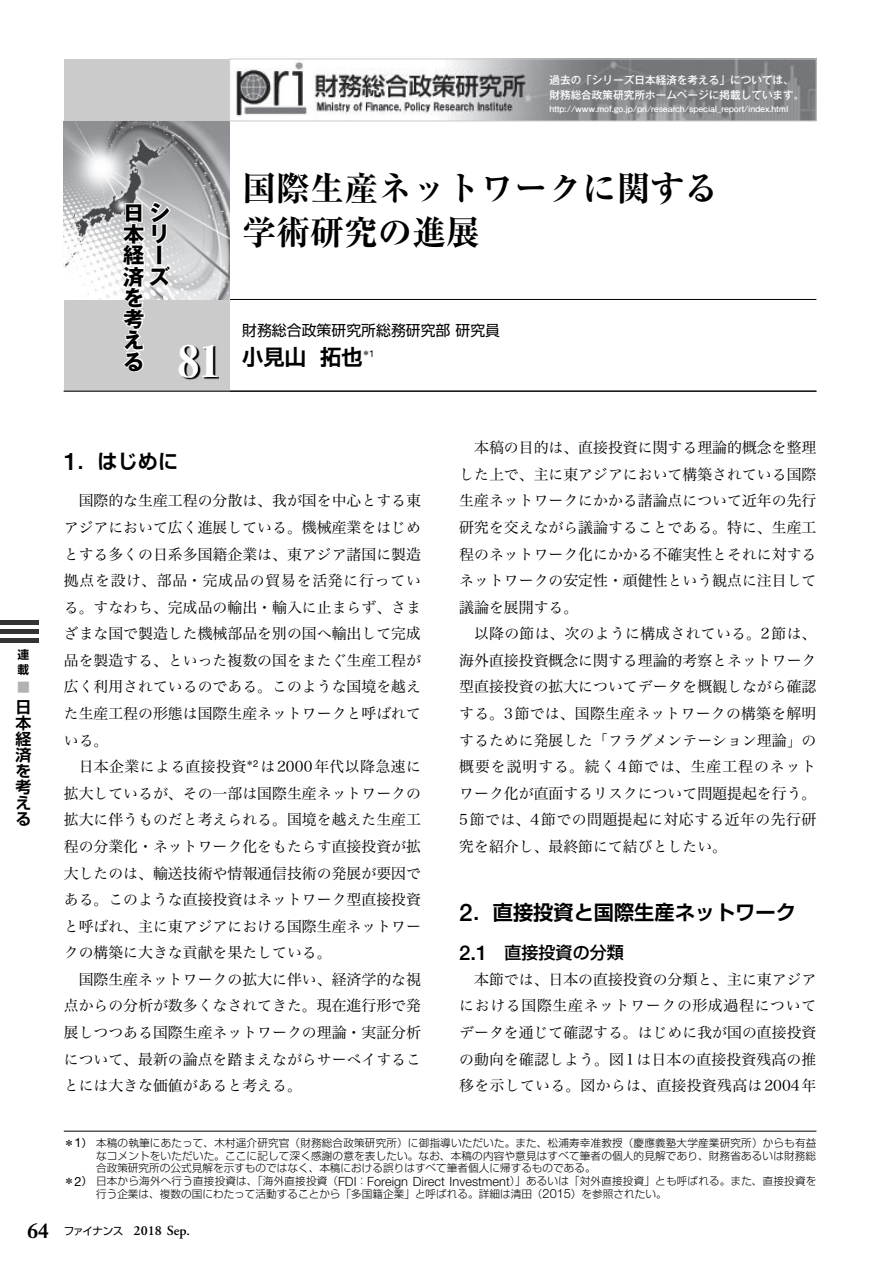
<style>
.page{position:relative;width:893px;height:1263px;background:#fff}
.page>*{position:absolute;margin:0;border:0;box-sizing:border-box;transform-origin:0 0}
.t1{font:800 expanded 42.45px "Ryumin Pr 6 N";color:#fff}
.t2{font:700 expanded 34.05px/44.7px "Ryumin Pr 6 N";color:#000}
.t3{font:700 21.3px/21.3px "Gothic MB101 Pr 6 N";color:#000}
.t4{font:700 21.3px "Shin Go Pr 6 N De";color:#000}
.t5{font:700 20.25px "Shin Go Pr 6 N De";color:#000}
.t6{font:500 16.95px "Shin Go Pr 6 N";color:#000}
.t7{font:700 15.9px/15.9px "Shin Go Pr 6 N De";color:#000;text-align:justify}
.t8{font:14.85px/26.5px "Hiragino Serif Pr 6 N W3";color:#000;text-align:justify}
.t9{font:14.85px "Shin Go Pr 6 N";color:#000}
.t10{font:600 13.8px "Adobe Garamond Pro";color:#000}
.t11{font:700 12.75px "Shin Go Pr 6 N De";color:#b2b2b2}
.t12{font:700 11.7px/15.6px "Shin Go Pr 6 N De";color:#000}
.t13{font:300 10.65px "Shin Go Pr 6 N";letter-spacing:.01em;color:#000}
.t14{font:500 10.65px/14.9px "Gothic MB101 Pr 6 N";color:#fff}
.t15{font:700 8.55px "Futo Go B101 Pr 6 N";letter-spacing:-.02em;color:#fff;scale:1.05 1}
.t16{font:7.95px "Shin Go Pr 6 N";color:#000}
.s1{font-family:"Helvetica Neue LT Std";font-size:9.6px}
.s2{font-family:"Helvetica Neue LT Std";font-weight:500;font-size:24.3px}
.s3{font-family:"Helvetica Neue LT Std";font-size:20.4px}
.s4{font-weight:400}
.s5{font-family:"Helvetica Neue LT Std";font-weight:400;font-size:12.75px}
.s6{font-family:"Helvetica Neue LT Std";font-size:12.75px}
.s7{font-family:"Times LT Std";font-size:21.3px}
.s8{font-family:"Shin Go Pr 6 N";font-weight:400;font-size:10.65px}
</style>
<div class="page">
<hr style="left:64px;top:299px;width:752px;height:1px;background:#000">
<div style="left:64px;top:59px;width:166px;height:332px;background:#cbcbcb"></div>
<img style="left:64px;top:122px;width:166px;height:178px">
<img style="left:232px;top:61px;width:582px;height:58px">
<div style="left:229px;top:59px;width:587px;height:62px;border:1px solid #cbcbcb"></div>
<hr style="left:64px;top:391px;width:752px;height:1px;background:#000">
<svg style="left:119px;top:200px;width:54px;height:172px"></svg>
<svg style="left:181px;top:346px;width:38px;height:33px"></svg>
<hr style="left:64px;top:1131px;width:752px;height:1px;background:#000">
<hr style="left:0;top:621px;width:38px;height:4px;background:#343434">
<hr style="left:0;top:638px;width:38px;height:4px;background:#343434">
<div style="left:0;top:629px;width:38px;height:5px;background:#343434"></div>
<p class="t12" style="left:18px;top:646px;width:13px">連載</p>
<p class="t11" style="left:17px;top:677px;width:13px">■</p>
<p class="t7" style="left:15px;top:698px;width:17px">日本経済を考える</p>
<h3 class="t3" style="left:123px;top:201px;width:48px">日シ本リ経ー済ズを<br>考<br>え<br>る</h3>
<h1 class="t1" style="left:178px;top:328px;width:44px">81</h1>
<p class="t14" style="left:549px;top:72px;width:257px">過去の「シリーズ日本経済を考える」については、財務総合政策研究所ホームページに掲載しています。</p>
<p class="t15" style="left:549px;top:102px;width:229px">http://www.mof.go.jp/pri/research/special_report/index.html</p>
<h2 class="t2" style="left:242px;top:164px;width:478px">国際生産ネットワークに関する学術研究の進展</h2>
<p class="t9" style="left:242px;top:318px;width:259px">財務総合政策研究所総務研究部研究員</p>
<h3 class="t4" style="left:242px;top:339px;width:122px">小見山 拓也</h3>
<p class="t16" style="left:362px;top:347px;width:14px">＊<span class="s1">1</span></p>
<h3 class="t5" style="left:64px;top:444px;width:116px"><span class="s2">1</span>．はじめに</h3>
<p class="t8" style="left:64px;top:486px;width:359px;text-indent:15px">国際的な生産工程の分散は、我が国を中心とする東アジアにおいて広く進展している。機械産業をはじめとする多くの日系多国籍企業は、東アジア諸国に製造拠点を設け、部品・完成品の貿易を活発に行っている。すなわち、完成品の輸出・輸入に止まらず、さまざまな国で製造した機械部品を別の国へ輸出して完成品を製造する、といった複数の国をまたぐ生産工程が広く利用されているのである。このような国境を越えた生産工程の形態は国際生産ネットワークと呼ばれている。</p>
<p class="t8" style="left:64px;top:752px;width:359px;text-indent:15px">日本企業による直接投資<sup>＊</sup><sup>2</sup>は2000年代以降急速に拡大しているが、その一部は国際生産ネットワークの拡大に伴うものだと考えられる。国境を越えた生産工程の分業化・ネットワーク化をもたらす直接投資が拡大したのは、輸送技術や情報通信技術の発展が要因である。このような直接投資はネットワーク型直接投資と呼ばれ、主に東アジアにおける国際生産ネットワークの構築に大きな貢献を果たしている。</p>
<p class="t8" style="left:64px;top:965px;width:359px;text-indent:15px">国際生産ネットワークの拡大に伴い、経済学的な視点からの分析が数多くなされてきた。現在進行形で発展しつつある国際生産ネットワークの理論・実証分析について、最新の論点を踏まえながらサーベイすることには大きな価値があると考える。</p>
<p class="t8" style="left:459px;top:433px;width:359px;text-indent:15px">本稿の目的は、直接投資に関する理論的概念を整理した上で、主に東アジアにおいて構築されている国際生産ネットワークにかかる諸論点について近年の先行研究を交えながら議論することである。特に、生産工程のネットワーク化にかかる不確実性とそれに対するネットワークの安定性・頑健性という観点に注目して議論を展開する。</p>
<p class="t8" style="left:459px;top:619px;width:359px;text-indent:15px">以降の節は、次のように構成されている。2節は、海外直接投資概念に関する理論的考察とネットワーク型直接投資の拡大についてデータを概観しながら確認する。3節では、国際生産ネットワークの構築を解明するために発展した「フラグメンテーション理論」の概要を説明する。続く4節では、生産工程のネットワーク化が直面するリスクについて問題提起を行う。5節では、4節での問題提起に対応する近年の先行研究を紹介し、最終節にて結びとしたい。</p>
<h3 class="t5" style="left:459px;top:896px;width:338px"><span class="s2">2</span>．直接投資と国際生産ネットワーク</h3>
<p class="t6" style="left:459px;top:939px;width:166px"><span class="s3">2.1</span>　直接投資の分類</p>
<p class="t8" style="left:459px;top:964px;width:359px;text-indent:15px">本節では、日本の直接投資の分類と、主に東アジアにおける国際生産ネットワークの形成過程についてデータを通じて確認する。はじめに我が国の直接投資の動向を確認しよう。図1は日本の直接投資残高の推移を示している。図からは、直接投資残高は2004年</p>
<p class="t13" style="left:64px;top:1134px;width:754px"><span class="s4">＊</span><span class="s5">1</span><span class="s4">）</span>本稿の執筆にあたって、木村遥介研究官（財務総合政策研究所）に御指導いただいた。また、松浦寿幸准教授（慶應義塾大学産業研究所）からも有益</p>
<p class="t13" style="left:96px;top:1147px;width:722px">なコメントをいただいた。ここに記して深く感謝の意を表したい。なお、本稿の内容や意見はすべて筆者の個人的見解であり、財務省あるいは財務総</p>
<p class="t13" style="left:96px;top:1159px;width:501px">合政策研究所の公式見解を示すものではなく、本稿における誤りはすべて筆者個人に帰するものである。</p>
<p class="t13" style="left:64px;top:1172px;width:754px"><span class="s4">＊</span><span class="s5">2</span><span class="s4">）</span>日本から海外へ行う直接投資は、「海外直接投資（<span class="s6">FDI</span>：<span class="s6">Foreign Direct Investment</span>）」あるいは「対外直接投資」とも呼ばれる。また、直接投資を</p>
<p class="t13" style="left:96px;top:1185px;width:572px">行う企業は、複数の国にわたって活動することから「多国籍企業」と呼ばれる。詳細は清田（<span class="s6">2015</span>）を参照されたい。</p>
<p class="t10" style="left:28px;top:1223px;width:164px"><span class="s7">64</span> <span class="s8">ファイナンス</span> 2018 Sep.</p>
</div>
